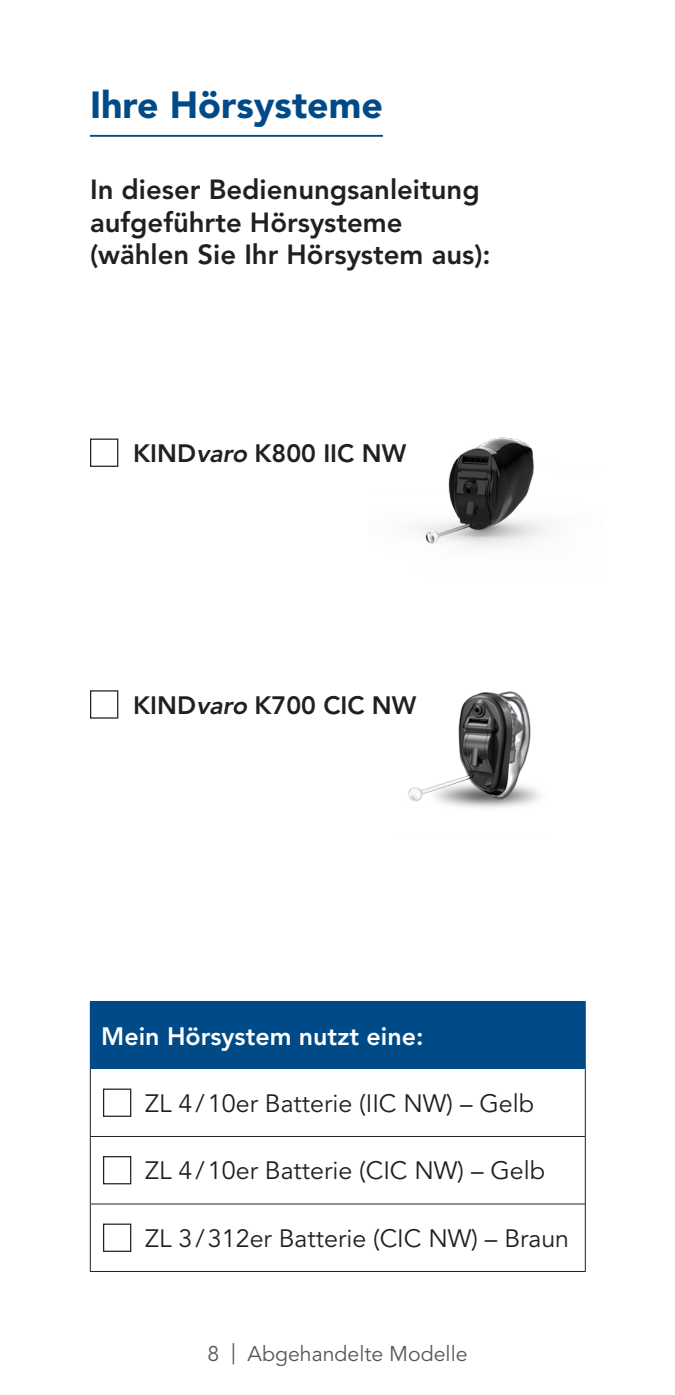
<style>
.page{position:relative;width:675px;height:1395px;background:#fff}
.page>*{position:absolute;margin:0;border:0;box-sizing:border-box;transform-origin:0 0}
.t1{font:37.5px "Avenir LT SLI Std Black";color:#004b87}
.t2{font:27.5px/32.5px "Avenir LT SLI Std Heavy";color:#231f20}
.t3{font:25px "Avenir LT SLI Std Book";color:#231f20}
.t4{font:25px "Avenir LT SLI Std Heavy";color:#231f20}
.t5{font:25px "Avenir LT SLI Std Heavy";color:#fff}
.t6{font:21.25px "Avenir LT SLI Std Book";color:#57585a}
.s1{font-style:italic}
</style>
<div class="page">
<div style="left:90px;top:690px;width:28px;height:29px;border:1px solid #231f20"></div>
<div style="left:90px;top:439px;width:28px;height:28px;border:1px solid #231f20"></div>
<hr style="left:90px;top:135px;width:293px;height:2px;background:#004b87">
<div style="left:90px;top:1001px;width:495px;height:68px;background:#004b87"></div>
<hr style="left:90px;top:1136px;width:495px;height:1px;background:#231f20">
<hr style="left:90px;top:1204px;width:495px;height:1px;background:#231f20">
<hr style="left:90px;top:1271px;width:496px;height:1px;background:#231f20">
<hr style="left:585px;top:1069px;width:1px;height:67px;background:#231f20">
<hr style="left:585px;top:1136px;width:1px;height:68px;background:#231f20">
<hr style="left:585px;top:1204px;width:1px;height:67px;background:#231f20">
<hr style="left:90px;top:1001px;width:496px;height:1px;background:#004b87">
<hr style="left:585px;top:1002px;width:1px;height:67px;background:#004b87">
<hr style="left:90px;top:1069px;width:1px;height:67px;background:#231f20">
<hr style="left:90px;top:1137px;width:1px;height:67px;background:#231f20">
<hr style="left:90px;top:1204px;width:1px;height:67px;background:#231f20">
<div style="left:103px;top:1089px;width:28px;height:28px;border:1px solid #231f20"></div>
<div style="left:103px;top:1156px;width:28px;height:28px;border:1px solid #231f20"></div>
<div style="left:103px;top:1224px;width:28px;height:28px;border:1px solid #231f20"></div>
<img style="left:408px;top:691px;width:132px;height:117px">
<img style="left:417px;top:437px;width:130px;height:110px">
<h1 class="t1" style="left:90px;top:83px;width:294px">Ihre Hörsysteme</h1>
<p class="t2" style="left:90px;top:173px;width:402px">In dieser Bedienungsanleitung aufgeführte Hörsysteme (wählen Sie Ihr Hörsystem aus):</p>
<p class="t4" style="left:133px;top:438px;width:275px">KIND<span class="s1">varo</span> K800 IIC NW</p>
<p class="t4" style="left:133px;top:690px;width:285px">KIND<span class="s1">varo</span> K700 CIC NW</p>
<p class="t5" style="left:101px;top:1021px;width:324px">Mein Hörsystem nutzt eine:</p>
<p class="t3" style="left:145px;top:1089px;width:390px">ZL 4/10er Batterie (IIC NW) – Gelb</p>
<p class="t3" style="left:145px;top:1156px;width:401px">ZL 4/10er Batterie (CIC NW) – Gelb</p>
<p class="t3" style="left:145px;top:1224px;width:425px">ZL 3/312er Batterie (CIC NW) – Braun</p>
<p class="t6" style="left:207px;top:1342px;width:262px">8 | Abgehandelte Modelle</p>
</div>
